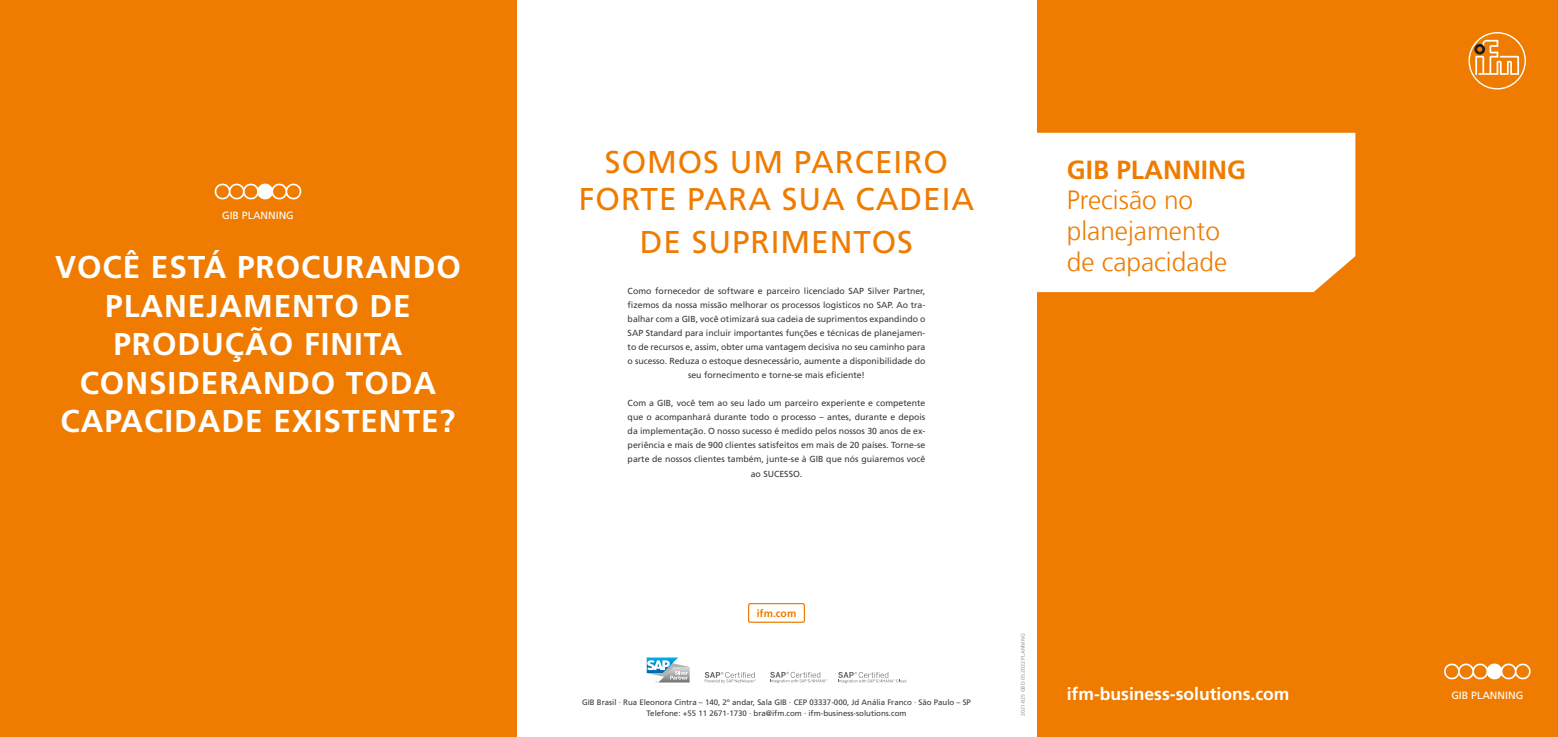
<style>
.page{position:relative;width:1558px;height:737px;background:#fff}
.page>*{position:absolute;margin:0;border:0;box-sizing:border-box;transform-origin:0 0}
.t1{font:700 31.5px/38.5px "Frutiger LT Com";letter-spacing:.03em;color:#fff;text-align:center}
.t2{font:31.5px/37.8px "Frutiger LT Com";letter-spacing:.03em;color:#ef7c00;text-align:center}
.t3{font:300 26.25px/30.6px "Frutiger LT Com";color:#ef7c00}
.t4{font:700 26.25px "Frutiger LT Com";color:#ef7c00}
.t5{font:700 17.5px "Frutiger LT Com";color:#fff}
.t6{font:10.5px "Frutiger LT Com";color:#fff}
.t7{font:700 10.5px "Frutiger LT Com";color:#ef7c00}
.t8{font:8.75px/14px "Frutiger LT Com";color:#3b3b3a;text-align:center}
.t9{font:7.88px/10.5px "Frutiger LT Com";color:#3b3b3a;text-align:center}
.t10{font:5.25px "Frutiger LT Com";color:#9c9d9d}
</style>
<div class="page">
<div style="left:0;top:0;width:516px;height:737px;background:#ef7c00"></div>
<div style="left:1037px;top:0;width:521px;height:737px;background:#ef7c00"></div>
<svg style="left:1468px;top:32px;width:58px;height:57px"></svg>
<div style="left:1037px;top:133px;width:318px;height:159px;background:#fff"></div>
<div style="left:748px;top:603px;width:57px;height:20px;border:1px solid #ef7c00;border-radius:2px"></div>
<svg style="left:647px;top:657px;width:42px;height:25px"></svg>
<svg style="left:705px;top:672px;width:51px;height:11px"></svg>
<svg style="left:770px;top:672px;width:57px;height:11px"></svg>
<svg style="left:838px;top:672px;width:68px;height:11px"></svg>
<svg style="left:1444px;top:663px;width:87px;height:17px"></svg>
<svg style="left:214px;top:183px;width:88px;height:17px"></svg>
<p class="t6" style="left:222px;top:209px;width:73px">GIB PLANNING</p>
<h1 class="t1" style="left:55px;top:248px;width:407px">VOCÊ ESTÁ PROCURANDO<br>PLANEJAMENTO DE<br>PRODUÇÃO FINITA<br>CONSIDERANDO TODA<br>CAPACIDADE EXISTENTE?</h1>
<h1 class="t2" style="left:579px;top:143px;width:397px">SOMOS UM PARCEIRO<br>FORTE PARA SUA CADEIA</h1>
<h1 class="t2" style="left:640px;top:223px;width:275px">DE SUPRIMENTOS</h1>
<p class="t8" style="left:628px;top:284px;width:299px">Como fornecedor de software e parceiro licenciado SAP Silver Partner, fizemos da nossa missão melhorar os processos logísticos no SAP. Ao tra&shy;balhar com a GIB, você otimizará sua cadeia de suprimentos expandindo o SAP Standard para incluir importantes funções e técnicas de planejamen&shy;to de recursos e, assim, obter uma vantagem decisiva no seu caminho para o sucesso. Reduza o estoque desnecessário, aumente a disponibilidade do seu fornecimento e torne-se mais eficiente!</p>
<p class="t8" style="left:628px;top:396px;width:299px">Com a GIB, você tem ao seu lado um parceiro experiente e competente que o acompanhará durante todo o processo – antes, durante e depois da implementação. O nosso sucesso é medido pelos nossos 30 anos de ex&shy;periência e mais de 900 clientes satisfeitos em mais de 20 países. Torne-se parte de nossos clientes também, junte-se à GIB que nós guiaremos você ao SUCESSO.</p>
<h2 class="t4" style="left:1067px;top:154px;width:181px">GIB PLANNING</h2>
<h2 class="t3" style="left:1067px;top:185px;width:162px">Precisão no planejamento de capacidade</h2>
<p class="t7" style="left:757px;top:607px;width:41px">ifm.com</p>
<p class="t9" style="left:582px;top:697px;width:390px">GIB Brasil · Rua Eleonora Cintra – 140, 2º andar, Sala GIB · CEP 03337-000, Jd Anália Franco · São Paulo – SP<br>Telefone: +55 11 2671-1730 · bra@ifm.com · ifm-business-solutions.com</p>
<p class="t10" style="left:1020px;top:716px;width:84px;rotate:-90deg">2021-825 GBD 05.2022 PLANNING</p>
<h3 class="t5" style="left:1067px;top:683px;width:224px">ifm-business-solutions.com</h3>
<p class="t6" style="left:1451px;top:689px;width:73px">GIB PLANNING</p>
</div>
